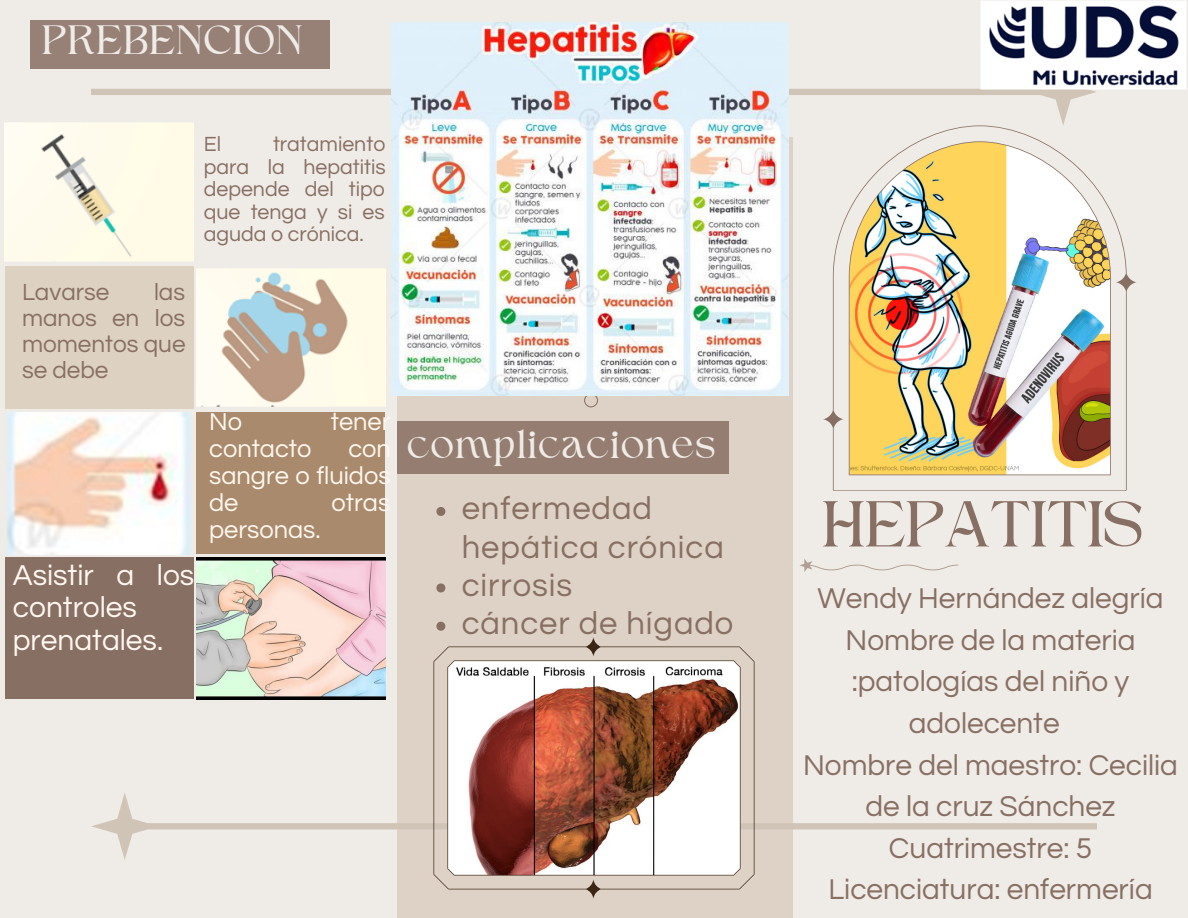
<style>
.page{position:relative;width:1188px;height:918px;background:#efebe7}
.page>*{position:absolute;margin:0;border:0;box-sizing:border-box;transform-origin:0 0}
.t1{font:66.15px "Higuen";color:#886f63}
.t2{font:41.85px "Higuen";letter-spacing:.03em;color:#efebe7}
.t3{font:38.85px "Higuen";letter-spacing:.03em;color:#efebe7}
.t4{font:32.7px/38.2px "Questrial";letter-spacing:.03em;color:#886f63}
.t5{font:29.85px/32.7px "Questrial";color:#fff8f0}
.t6{font:29.7px/41.7px "Questrial";color:#886f63;text-align:center}
.t7{font:25.35px/27px "Questrial";color:#fff8f0;text-align:justify}
.t8{font:24.3px/25.8px "Questrial";color:#886f63;text-align:justify}
.t9{font:21.3px/22.5px "Questrial";color:#886f63;text-align:justify}
</style>
<div class="page">
<div style="left:397px;top:137px;width:396px;height:781px;background:#ddd2c5"></div>
<div style="left:397px;top:421px;width:331px;height:53px;background:#957e71"></div>
<svg style="left:800px;top:559px;width:158px;height:13px"></svg>
<svg style="left:91px;top:58px;width:1005px;height:67px"></svg>
<svg style="left:92px;top:793px;width:1005px;height:67px"></svg>
<img style="left:823px;top:125px;width:314px;height:366px">
<div style="left:196px;top:121px;width:189px;height:143px;background:#efebe7"></div>
<div style="left:5px;top:266px;width:189px;height:143px;background:#ddd1c2"></div>
<div style="left:196px;top:412px;width:189px;height:142px;background:#aa8a6d"></div>
<div style="left:5px;top:557px;width:189px;height:142px;background:#886f63"></div>
<img style="left:5px;top:121px;width:189px;height:141px">
<img style="left:196px;top:268px;width:189px;height:139px">
<img style="left:7px;top:412px;width:184px;height:142px">
<img style="left:196px;top:557px;width:189px;height:142px">
<img style="left:980px;top:0;width:207px;height:91px">
<div style="left:30px;top:20px;width:299px;height:49px;background:#978177"></div>
<img style="left:391px;top:22px;width:398px;height:374px">
<svg style="left:436px;top:507px;width:9px;height:9px"></svg>
<svg style="left:436px;top:583px;width:9px;height:9px"></svg>
<svg style="left:436px;top:622px;width:9px;height:9px"></svg>
<img style="left:434px;top:637px;width:320px;height:262px">
<h2 class="t2" style="left:42px;top:23px;width:262px">PREBENCION</h2>
<p class="t9" style="left:204px;top:134px;width:19px">El</p>
<p class="t9" style="left:204px;top:134px;width:183px;text-indent:69px">tratamiento para la hepatitis depende del tipo que tenga y si es aguda o crónica.</p>
<p class="t8" style="left:22px;top:280px;width:165px;text-indent:132px">las manos en los momentos que se debe</p>
<p class="t8" style="left:22px;top:280px;width:89px">Lavarse</p>
<p class="t5" style="left:13px;top:559px;width:183px">Asistir a los controles prenatales.</p>
<p class="t7" style="left:209px;top:409px;width:34px">No</p>
<p class="t7" style="left:331px;top:409px;width:61px">tener</p>
<p class="t7" style="left:209px;top:436px;width:104px">contacto</p>
<p class="t7" style="left:209px;top:436px;width:183px;text-indent:139px">con sangre o fluidos de</p>
<p class="t7" style="left:332px;top:490px;width:60px">otras</p>
<p class="t7" style="left:209px;top:517px;width:113px">personas.</p>
<h3 class="t3" style="left:407px;top:429px;width:311px">complicaciones</h3>
<p class="t4" style="left:462px;top:490px;width:273px">enfermedad hepática crónica cirrosis<br>cáncer de hígado</p>
<h1 class="t1" style="left:823px;top:497px;width:322px">HEPATITIS</h1>
<p class="t6" style="left:803px;top:578px;width:376px">Wendy Hernández alegría<br>Nombre de la materia :patologías del niño y adolecente<br>Nombre del maestro: Cecilia de la cruz Sánchez<br>Cuatrimestre: 5<br>Licenciatura: enfermería</p>
</div>
